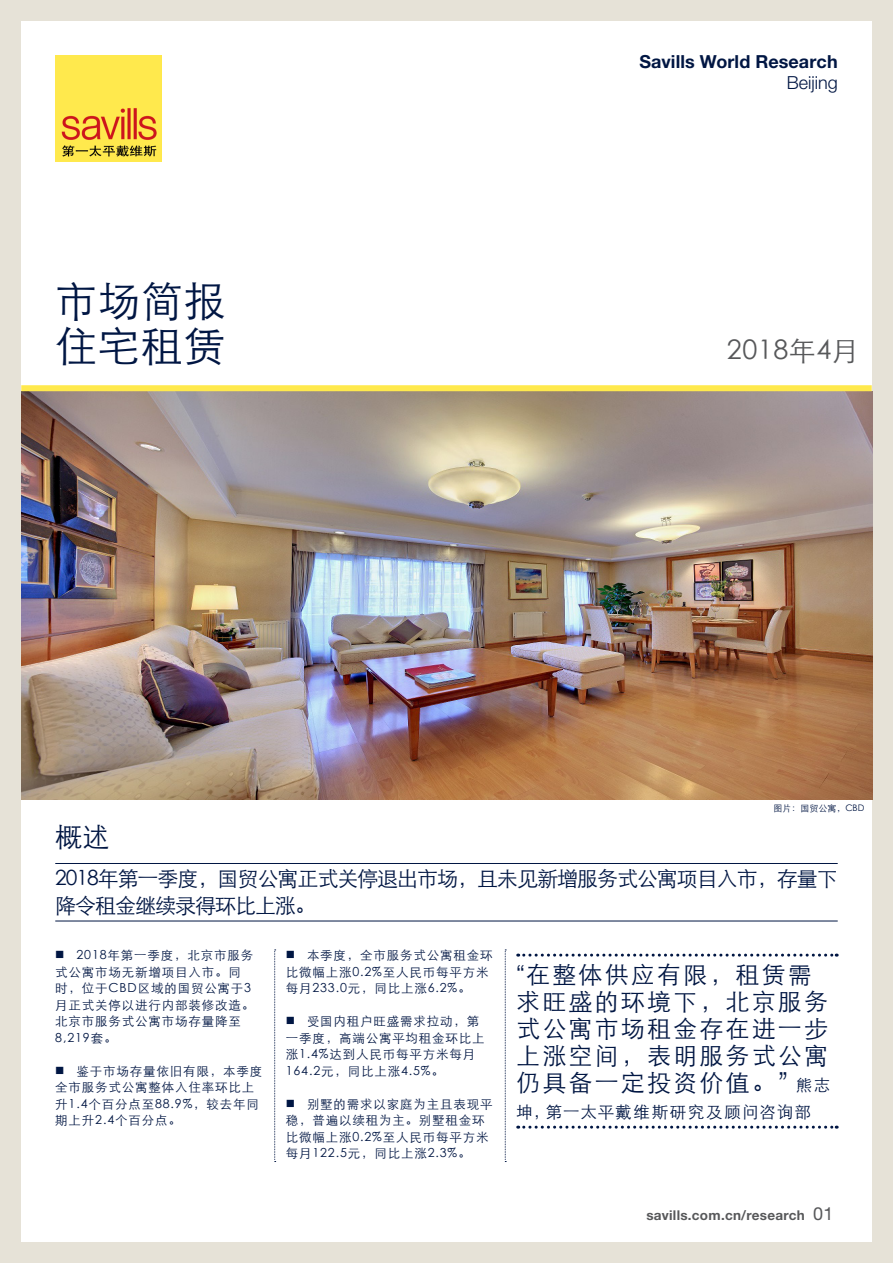
<style>
.page{position:relative;width:893px;height:1263px;background:#e6e2d7}
.page>*{position:absolute;margin:0;border:0;box-sizing:border-box;transform-origin:0 0}
.t1{font:42px/45px "ST Xihei";letter-spacing:.02em;color:#001643}
.t2{font:27px "ST Xihei";letter-spacing:.02em;color:#57585a}
.H_BoxoutHeadline{font:27px "ST Xihei";color:#001643}
.H_Quote{font:24px/27px "ST Xihei";letter-spacing:.09em;color:#001643}
.H_BoxoutStrap{font:21px/27px "ST Xihei";letter-spacing:-.05em;color:#001643}
.t3{font:700 18px "Helvetica Neue LT Std";letter-spacing:.005em;color:#001643}
.t4{font:300 18px "Helvetica Neue LT Std";letter-spacing:-.005em;color:#001643}
.H_Quote-2{font:16.5px "ST Xihei";letter-spacing:.07em;color:#001643}
.t5{font:700 13.5px "Helvetica Neue LT Std";letter-spacing:.02em;color:#57585a}
.H_Body{font:12.45px/16.5px "ST Xihei";letter-spacing:.07em;color:#001643}
.H_Body-2{font:9px "ST Xihei";color:#001643}
.s1{font-family:"Helvetica Neue LT Std";font-weight:300}
.s2{font-size:16.5px}
.s3{font-weight:400;font-size:18px}
</style>
<div class="page">
<div style="left:21px;top:21px;width:851px;height:1221px;background:#fff"></div>
<img style="left:21px;top:391px;width:852px;height:409px">
<div style="left:21px;top:385px;width:851px;height:6px;background:#ffe94d"></div>
<img style="left:55px;top:55px;width:107px;height:107px">
<svg style="left:274px;top:949px;width:2px;height:213px"></svg>
<svg style="left:505px;top:949px;width:1px;height:213px"></svg>
<svg style="left:518px;top:953px;width:319px;height:3px"></svg>
<svg style="left:518px;top:1126px;width:319px;height:3px"></svg>
<hr style="left:55px;top:863px;width:783px;height:1px;background:#001643">
<hr style="left:55px;top:921px;width:783px;height:1px;background:#001643">
<p class="t1" style="left:55px;top:276px;width:172px">市场简报住宅租赁</p>
<p class="t3" style="left:639px;top:51px;width:200px">Savills World Research</p>
<p class="t4" style="left:787px;top:72px;width:52px">Beijing</p>
<p class="t2" style="left:727px;top:330px;width:134px">2018年4月</p>
<p class="H_Body-2" style="left:773px;top:801px;width:93px">图片：国贸公寓，CBD</p>
<p class="H_BoxoutHeadline" style="left:55px;top:816px;width:56px">概述</p>
<p class="H_BoxoutStrap" style="left:55px;top:864px;width:784px">2018年第一季度，国贸公寓正式关停退出市场，且未见新增服务式公寓项目入市，存量下降令租金继续录得环比上涨。</p>
<p class="H_Body" style="left:55px;top:946px;width:200px">■ 2018年第一季度，北京市服务式公寓市场无新增项目入市。同时，位于CBD区域的国贸公寓于3月正式关停以进行内部装修改造。北京市服务式公寓市场存量降至<br>8,219套。</p>
<p class="H_Body" style="left:55px;top:1062px;width:208px">■ 鉴于市场存量依旧有限，本季度全市服务式公寓整体入住率环比上升1.4个百分点至88.9%，较去年同期上升2.4个百分点。</p>
<p class="H_Body" style="left:286px;top:946px;width:208px">■ 本季度，全市服务式公寓租金环比微幅上涨0.2%至人民币每平方米每月233.0元，同比上涨6.2%。</p>
<p class="H_Body" style="left:286px;top:1012px;width:200px">■ 受国内租户旺盛需求拉动，第一季度，高端公寓平均租金环比上涨1.4%达到人民币每平方米每月<br>164.2元，同比上涨4.5%。</p>
<p class="H_Body" style="left:286px;top:1095px;width:208px">■ 别墅的需求以家庭为主且表现平稳，普遍以续租为主。别墅租金环比微幅上涨0.2%至人民币每平方米每月122.5元，同比上涨2.3%。</p>
<p class="H_Quote" style="left:516px;top:959px;width:315px"><span class="s1">“</span>在整体供应有限，租赁需求旺盛的环境下，北京服务式公寓市场租金存在进一步上涨空间，表明服务式公寓仍具备一定投资价值。”<span class="s2">熊志</span></p>
<p class="H_Quote-2" style="left:516px;top:1099px;width:296px">坤，第一太平戴维斯研究及顾问咨询部</p>
<p class="t5" style="left:646px;top:1207px;width:189px">savills.com.cn/research <span class="s3">01</span></p>
</div>
